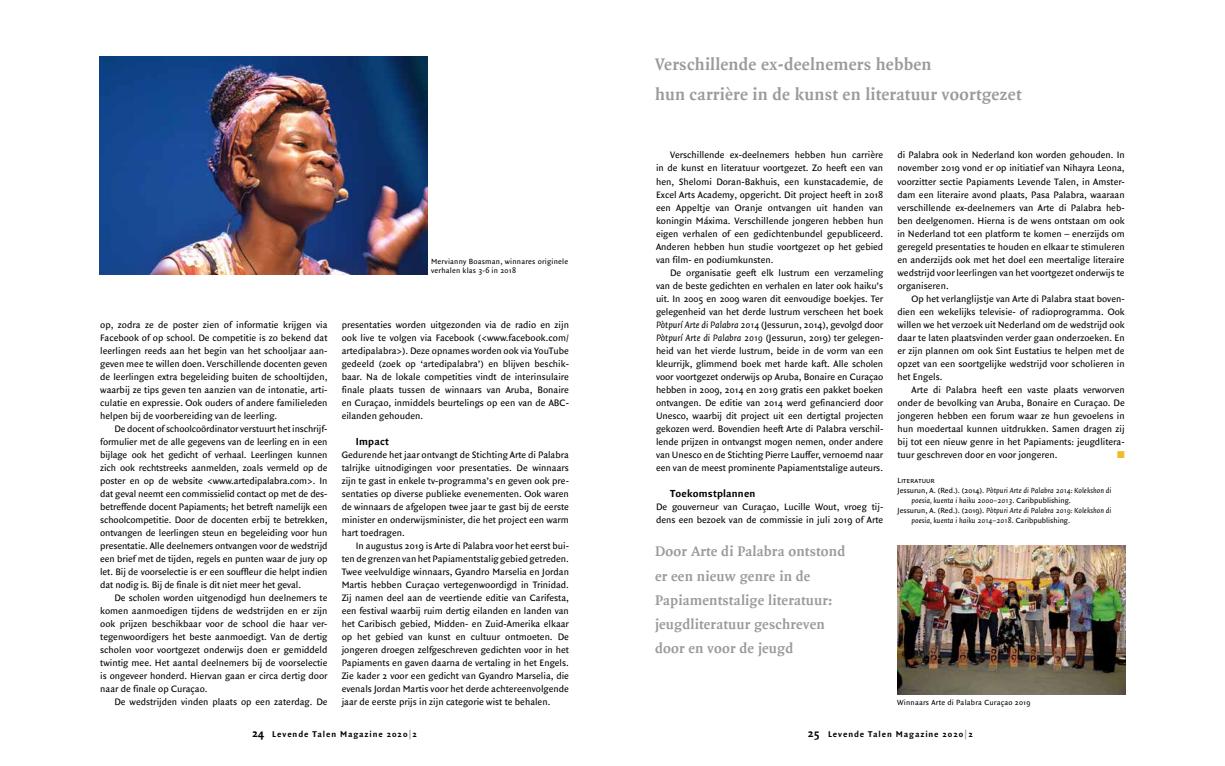
<style>
.page{position:relative;width:1225px;height:766px;background:#fff}
.page>*{position:absolute;margin:0;border:0;box-sizing:border-box;transform-origin:0 0}
.t1{font:700 18px/30px "Quadraat";letter-spacing:.015em;color:#9a9b9d}
.t2{font:700 15px/24px "Quadraat";letter-spacing:.015em;color:#9a9b9d}
.t3{font:700 11px "Quadraat Sans";letter-spacing:.015em;color:#000}
.t4{font:10px/13px "Quadraat Sans";color:#000;text-align:justify}
.t5{font:10px "Zapf Dingbats ITC";color:#efbd28}
.t6{font:700 9px "Quadraat Sans";letter-spacing:.1em;color:#000}
.t7{font:italic 8px "Quadraat Sans";color:#000}
.t8{font:8px/9px "Quadraat Sans";letter-spacing:.025em;color:#000}
.t9{font:8px "Quadraat Sans Caps";color:#000}
.s1{font-style:italic}
.s2{font-style:normal}
.s3{font-size:12px}
.s4{color:#9a9b9d}
</style>
<div class="page">
<img style="left:897px;top:545px;width:228px;height:149px">
<img style="left:99px;top:57px;width:328px;height:217px">
<h1 class="t1" style="left:655px;top:50px;width:368px">Verschillende ex-deelnemers hebben<br>hun carrière in de kunst en literatuur voortgezet</h1>
<p class="t4" style="left:100px;top:318px;width:229px">op, zodra ze de poster zien of informatie krijgen via Facebook of op school. De competitie is zo bekend dat leerlingen reeds aan het begin van het schooljaar aan&shy;geven mee te willen doen. Verschillende docenten geven de leerlingen extra begeleiding buiten de schooltijden, waarbij ze tips geven ten aanzien van de intonatie, arti&shy;culatie en expressie. Ook ouders of andere familieleden helpen bij de voorbereiding van de leerling.</p>
<p class="t4" style="left:100px;top:422px;width:229px;text-indent:14px">De docent of schoolcoördinator verstuurt het inschrijf&shy;formulier met de alle gegevens van de leerling en in een bijlage ook het gedicht of verhaal. Leerlingen kunnen zich ook rechtstreeks aanmelden, zoals vermeld op de poster en op de website &lt;www.artedipalabra.com&gt;. In dat geval neemt een commissielid contact op met de des&shy;betreffende docent Papiaments; het betreft namelijk een schoolcompetitie. Door de docenten erbij te betrekken, ontvangen de leerlingen steun en begeleiding voor hun presentatie. Alle deelnemers ontvangen voor de wedstrijd een brief met de tijden, regels en punten waar de jury op let. Bij de voorselectie is er een souffleur die helpt indien dat nodig is. Bij de finale is dit niet meer het geval.</p>
<p class="t4" style="left:100px;top:591px;width:229px;text-indent:14px">De scholen worden uitgenodigd hun deelnemers te komen aanmoedigen tijdens de wedstrijden en er zijn ook prijzen beschikbaar voor de school die haar ver&shy;tegenwoordigers het beste aanmoedigt. Van de dertig scholen voor voortgezet onderwijs doen er gemiddeld twintig mee. Het aantal deelnemers bij de voorselectie is ongeveer honderd. Hiervan gaan er circa dertig door naar de finale op Curaçao.</p>
<p class="t4" style="left:114px;top:695px;width:215px">De wedstrijden vinden plaats op een zaterdag. De</p>
<p class="t4" style="left:656px;top:149px;width:229px;text-indent:14px">Verschillende ex-deelnemers hebben hun carrière in de kunst en literatuur voortgezet. Zo heeft een van hen, Shelomi Doran-Bakhuis, een kunstacademie, de Excel Arts Academy, opgericht. Dit project heeft in 2018 een Appeltje van Oranje ontvangen uit handen van koningin Máxima. Verschillende jongeren hebben hun eigen verhalen of een gedichtenbundel gepubliceerd.<br>Anderen hebben hun studie voortgezet op het gebied van film- en podiumkunsten.</p>
<p class="t4" style="left:656px;top:266px;width:229px;text-indent:14px">De organisatie geeft elk lustrum een verzameling van de beste gedichten en verhalen en later ook haiku’s uit. In 2005 en 2009 waren dit eenvoudige boekjes. Ter gelegenheid van het derde lustrum verscheen het boek <span class="s1">Pòtpurí Arte di Palabra 2014</span> (Jessurun, 2014), gevolgd door <span class="s1">Pòtpurí Arte di Palabra 2019</span> (Jessurun, 2019) ter gelegen&shy;heid van het vierde lustrum, beide in de vorm van een kleurrijk, glimmend boek met harde kaft. Alle scholen voor voortgezet onderwijs op Aruba, Bonaire en Curaçao hebben in 2009, 2014 en 2019 gratis een pakket boeken ontvangen. De editie van 2014 werd gefinancierd door Unesco, waarbij dit project uit een dertigtal projecten gekozen werd. Bovendien heeft Arte di Palabra verschil&shy;lende prijzen in ontvangst mogen nemen, onder andere van Unesco en de Stichting Pierre Lauffer, vernoemd naar een van de meest prominente Papiamentstalige auteurs.</p>
<p class="t3" style="left:670px;top:487px;width:87px">Toekomstplannen</p>
<p class="t4" style="left:656px;top:500px;width:229px">De gouverneur van Curaçao, Lucille Wout, vroeg tij&shy;dens een bezoek van de commissie in juli 2019 of Arte</p>
<p class="t8" style="left:431px;top:257px;width:139px">Mervianny Boasman, winnares originele verhalen klas 3-6 in 2018</p>
<p class="t4" style="left:342px;top:318px;width:229px">presentaties worden uitgezonden via de radio en zijn ook live te volgen via Facebook (&lt;www.facebook.com/ artedipalabra&gt;). Deze opnames worden ook via YouTube gedeeld (zoek op ‘artedipalabra’) en blijven beschik&shy;baar. Na de lokale competities vindt de interinsulaire finale plaats tussen de winnaars van Aruba, Bonaire en Curaçao, inmiddels beurtelings op een van de ABC&shy;eilanden gehouden.</p>
<p class="t3" style="left:356px;top:435px;width:35px">Impact</p>
<p class="t4" style="left:342px;top:448px;width:229px">Gedurende het jaar ontvangt de Stichting Arte di Palabra talrijke uitnodigingen voor presentaties. De winnaars zijn te gast in enkele tv-programma’s en geven ook pre&shy;sentaties op diverse publieke evenementen. Ook waren de winnaars de afgelopen twee jaar te gast bij de eerste minister en onderwijsminister, die het project een warm hart toedragen.</p>
<p class="t4" style="left:342px;top:539px;width:229px;text-indent:14px">In augustus 2019 is Arte di Palabra voor het eerst bui&shy;ten de grenzen van het Papiamentstalig gebied getreden.<br>Twee veelvuldige winnaars, Gyandro Marselia en Jordan Martis hebben Curaçao vertegenwoordigd in Trinidad.<br>Zij namen deel aan de veertiende editie van Carifesta, een festival waarbij ruim dertig eilanden en landen van het Caribisch gebied, Midden- en Zuid-Amerika elkaar op het gebied van kunst en cultuur ontmoeten. De jongeren droegen zelfgeschreven gedichten voor in het Papiaments en gaven daarna de vertaling in het Engels.<br>Zie kader 2 voor een gedicht van Gyandro Marselia, die evenals Jordan Martis voor het derde achtereenvolgende jaar de eerste prijs in zijn categorie wist te behalen.</p>
<h2 class="t2" style="left:655px;top:540px;width:192px">Door Arte di Palabra ontstond er een nieuw genre in de<br>Papiamentstalige literatuur: jeugdliteratuur geschreven door en voor de jeugd</h2>
<p class="t4" style="left:897px;top:149px;width:229px">di Palabra ook in Nederland kon worden gehouden. In november 2019 vond er op initiatief van Nihayra Leona, voorzitter sectie Papiaments Levende Talen, in Amster&shy;dam een literaire avond plaats, Pasa Palabra, waaraan verschillende ex-deelnemers van Arte di Palabra heb&shy;ben deelgenomen. Hierna is de wens ontstaan om ook in Nederland tot een platform te komen – enerzijds om geregeld presentaties te houden en elkaar te stimuleren en anderzijds ook met het doel een meertalige literaire wedstrijd voor leerlingen van het voortgezet onderwijs te organiseren.</p>
<p class="t4" style="left:897px;top:292px;width:229px;text-indent:14px">Op het verlanglijstje van Arte di Palabra staat boven&shy;dien een wekelijks televisie- of radioprogramma. Ook willen we het verzoek uit Nederland om de wedstrijd ook daar te laten plaatsvinden verder gaan onderzoeken. En er zijn plannen om ook Sint Eustatius te helpen met de opzet van een soortgelijke wedstrijd voor scholieren in het Engels.</p>
<p class="t4" style="left:897px;top:383px;width:229px;text-indent:14px">Arte di Palabra heeft een vaste plaats verworven onder de bevolking van Aruba, Bonaire en Curaçao. De jongeren hebben een forum waar ze hun gevoelens in hun moedertaal kunnen uitdrukken. Samen dragen zij bij tot een nieuw genre in het Papiaments: jeugdlitera&shy;tuur geschreven door en voor jongeren.</p>
<p class="t5" style="left:1117px;top:449px;width:9px">■</p>
<p class="t9" style="left:897px;top:475px;width:39px">Literatuur</p>
<p class="t7" style="left:897px;top:486px;width:215px"><span class="s2">Jessurun, A. (Red.). (2014).</span> Pòtpuri Arte di Palabra 2014: Kolekshon di</p>
<p class="t7" style="left:911px;top:496px;width:161px">poesia, kuenta i haiku 2000–2013<span class="s2">. Caribpublishing.</span></p>
<p class="t7" style="left:897px;top:506px;width:215px"><span class="s2">Jessurun, A. (Red.). (2019).</span> Pòtpuri Arte di Palabra 2019: Kolekshon di</p>
<p class="t7" style="left:911px;top:516px;width:160px">poesia, kuenta i haiku 2014–2018<span class="s2">. Caribpublishing.</span></p>
<p class="t8" style="left:897px;top:698px;width:135px">Winnaars Arte di Palabra Curaçao 2019</p>
<p class="t6" style="left:252px;top:729px;width:166px"><span class="s3">24</span> Levende Talen Magazine 2020<span class="s4">|</span>2</p>
<p class="t6" style="left:808px;top:729px;width:166px"><span class="s3">25</span> Levende Talen Magazine 2020<span class="s4">|</span>2</p>
</div>
